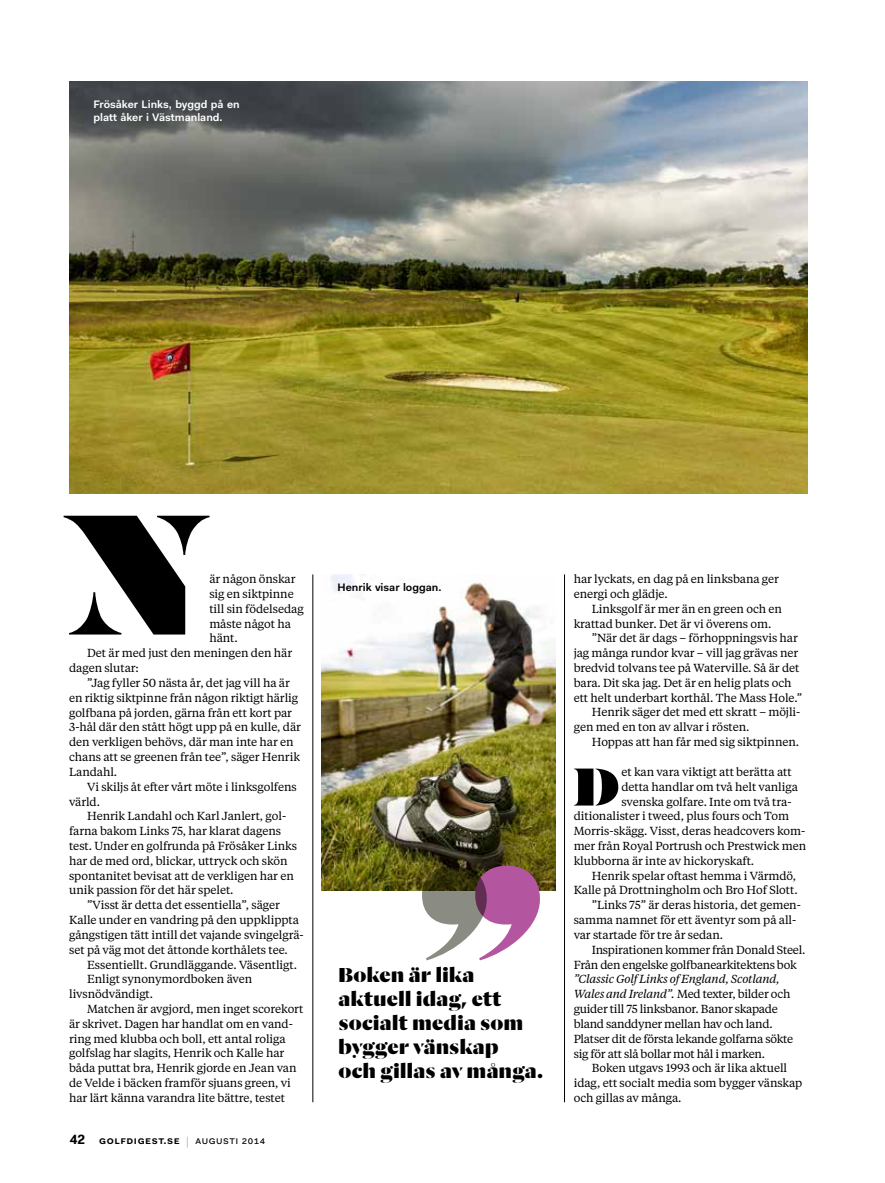
<style>
.page{position:relative;width:885px;height:1183px;background:#fff}
.page>*{position:absolute;margin:0;border:0;box-sizing:border-box;transform-origin:0 0}
.t1{font:900 188.55px "Dala Floda";color:#000}
.t2{font:900 58.65px "Dala Floda";color:#000}
.t3{font:900 22.2px/24px "Dala Moa";letter-spacing:.02em;color:#000}
.t4{font:11.7px/14.9px "Tiempos Text";letter-spacing:-.005em;color:#000}
.t5{font:600 10.8px/12.5px "Fakt Pro";color:#fff}
.t6{font:600 10.8px "Fakt Pro";letter-spacing:.05em;color:#000}
.t7{font:600 10.8px "Fakt Pro";color:#000}
.s1{font-weight:700;font-size:13.5px}
.s2{font-weight:300;color:#8a8b82}
.s3{font-weight:400}
.s4{font-style:italic}
</style>
<div class="page">
<hr style="left:312px;top:574px;width:1px;height:527px;background:#000">
<hr style="left:564px;top:574px;width:1px;height:527px;background:#000">
<img style="left:322px;top:574px;width:233px;height:316px">
<img style="left:69px;top:81px;width:738px;height:412px">
<svg style="left:422px;top:865px;width:118px;height:95px"></svg>
<p class="t5" style="left:93px;top:98px;width:148px">Frösåker Links, byggd på en platt åker i Västmanland.</p>
<h1 class="t1" style="left:70px;top:442px;width:141px">N</h1>
<p class="t4" style="left:209px;top:571px;width:88px">är någon önskar</p>
<p class="t4" style="left:209px;top:585px;width:86px">sig en siktpinne</p>
<p class="t4" style="left:209px;top:600px;width:96px">till sin födelsedag</p>
<p class="t4" style="left:209px;top:615px;width:83px">måste något ha</p>
<p class="t4" style="left:209px;top:630px;width:30px">hänt.</p>
<p class="t4" style="left:87px;top:645px;width:206px">Det är med just den meningen den här</p>
<p class="t4" style="left:69px;top:659px;width:71px">dagen slutar:</p>
<p class="t4" style="left:87px;top:674px;width:204px">”Jag fyller 50 nästa år, det jag vill ha är</p>
<p class="t4" style="left:69px;top:689px;width:230px">en riktig siktpinne från någon riktigt härlig</p>
<p class="t4" style="left:69px;top:704px;width:224px">golfbana på jorden, gärna från ett kort par</p>
<p class="t4" style="left:69px;top:719px;width:233px">3-hål där den stått högt upp på en kulle, där</p>
<p class="t4" style="left:69px;top:734px;width:226px">den verkligen behövs, där man inte har en</p>
<p class="t4" style="left:69px;top:748px;width:232px">chans att se greenen från tee”, säger Henrik</p>
<p class="t4" style="left:69px;top:763px;width:50px">Landahl.</p>
<p class="t4" style="left:87px;top:778px;width:211px">Vi skiljs åt efter vårt möte i linksgolfens</p>
<p class="t4" style="left:69px;top:793px;width:32px">värld.</p>
<p class="t4" style="left:87px;top:808px;width:200px">Henrik Landahl och Karl Janlert, gol-</p>
<p class="t4" style="left:69px;top:822px;width:213px">farna bakom Links 75, har klarat dagens</p>
<p class="t4" style="left:69px;top:837px;width:229px">test. Under en golfrunda på Frösåker Links</p>
<p class="t4" style="left:69px;top:852px;width:220px">har de med ord, blickar, uttryck och skön</p>
<p class="t4" style="left:69px;top:867px;width:226px">spontanitet bevisat att de verkligen har en</p>
<p class="t4" style="left:69px;top:882px;width:166px">unik passion för det här spelet.</p>
<p class="t4" style="left:87px;top:896px;width:194px">”Visst är detta det essentiella”, säger</p>
<p class="t4" style="left:69px;top:911px;width:231px">Kalle under en vandring på den uppklippta</p>
<p class="t4" style="left:69px;top:926px;width:236px">gångstigen tätt intill det vajande svingelgrä-</p>
<p class="t4" style="left:69px;top:941px;width:220px">set på väg mot det åttonde korthålets tee.</p>
<p class="t4" style="left:87px;top:956px;width:211px">Essentiellt. Grundläggande. Väsentligt.</p>
<p class="t4" style="left:87px;top:971px;width:167px">Enligt synonymordboken även</p>
<p class="t4" style="left:69px;top:985px;width:85px">livsnödvändigt.</p>
<p class="t4" style="left:87px;top:1000px;width:218px">Matchen är avgjord, men inget scorekort</p>
<p class="t4" style="left:69px;top:1015px;width:225px">är skrivet. Dagen har handlat om en vand-</p>
<p class="t4" style="left:69px;top:1030px;width:218px">ring med klubba och boll, ett antal roliga</p>
<p class="t4" style="left:69px;top:1045px;width:217px">golfslag har slagits, Henrik och Kalle har</p>
<p class="t4" style="left:69px;top:1059px;width:229px">båda puttat bra, Henrik gjorde en Jean van</p>
<p class="t4" style="left:69px;top:1074px;width:223px">de Velde i bäcken framför sjuans green, vi</p>
<p class="t4" style="left:69px;top:1089px;width:217px">har lärt känna varandra lite bättre, testet</p>
<p class="t6" style="left:70px;top:1132px;width:197px"><span class="s1">42</span> golfdigest.se <span class="s2">|</span> <span class="s3">augusti 2014</span></p>
<p class="t7" style="left:337px;top:580px;width:105px">Henrik visar loggan.</p>
<h3 class="t3" style="left:338px;top:961px;width:206px">Boken är lika aktuell idag, ett socialt media som bygger vänskap<br>och gillas av många.</h3>
<p class="t4" style="left:573px;top:571px;width:207px">har lyckats, en dag på en linksbana ger energi och glädje.</p>
<p class="t4" style="left:591px;top:600px;width:192px">Linksgolf är mer än en green och en</p>
<p class="t4" style="left:573px;top:615px;width:199px">krattad bunker. Det är vi överens om.</p>
<p class="t4" style="left:591px;top:630px;width:208px">”När det är dags – förhoppningsvis har</p>
<p class="t4" style="left:573px;top:645px;width:226px">jag många rundor kvar – vill jag grävas ner</p>
<p class="t4" style="left:573px;top:659px;width:227px">bredvid tolvans tee på Waterville. Så är det</p>
<p class="t4" style="left:573px;top:674px;width:219px">bara. Dit ska jag. Det är en helig plats och</p>
<p class="t4" style="left:573px;top:689px;width:230px">ett helt underbart korthål. The Mass Hole.”</p>
<p class="t4" style="left:591px;top:704px;width:210px">Henrik säger det med ett skratt – möjli-</p>
<p class="t4" style="left:573px;top:719px;width:177px">gen med en ton av allvar i rösten.</p>
<p class="t4" style="left:591px;top:733px;width:209px">Hoppas att han får med sig siktpinnen.</p>
<h2 class="t2" style="left:573px;top:745px;width:47px">D</h2>
<p class="t4" style="left:621px;top:763px;width:172px">et kan vara viktigt att berätta att</p>
<p class="t4" style="left:621px;top:778px;width:178px">detta handlar om två helt vanliga</p>
<p class="t4" style="left:621px;top:793px;width:172px">svenska golfare. Inte om två tra-</p>
<p class="t4" style="left:573px;top:808px;width:217px">ditionalister i tweed, plus fours och Tom</p>
<p class="t4" style="left:573px;top:822px;width:233px">Morris-skägg. Visst, deras headcovers kom-</p>
<p class="t4" style="left:573px;top:837px;width:234px">mer från Royal Portrush och Prestwick men</p>
<p class="t4" style="left:573px;top:852px;width:182px">klubborna är inte av hickoryskaft.</p>
<p class="t4" style="left:591px;top:867px;width:206px">Henrik spelar oftast hemma i Värmdö,</p>
<p class="t4" style="left:573px;top:882px;width:225px">Kalle på Drottningholm och Bro Hof Slott.</p>
<p class="t4" style="left:591px;top:896px;width:211px">”Links 75” är deras historia, det gemen-</p>
<p class="t4" style="left:573px;top:911px;width:224px">samma namnet för ett äventyr som på all-</p>
<p class="t4" style="left:573px;top:926px;width:151px">var startade för tre år sedan.</p>
<p class="t4" style="left:591px;top:941px;width:215px">Inspirationen kommer från Donald Steel.</p>
<p class="t4" style="left:573px;top:956px;width:224px">Från den engelske golfbanearkitektens bok</p>
<p class="t4" style="left:573px;top:971px;width:221px"><span class="s4">”Classic Golf Links of England, Scotland, Wales and Ireland”.</span> Med texter, bilder och guider till 75 linksbanor. Banor skapade bland sanddyner mellan hav och land.<br>Platser dit de första lekande golfarna sökte sig för att slå bollar mot hål i marken.</p>
<p class="t4" style="left:573px;top:1059px;width:230px;text-indent:18px">Boken utgavs 1993 och är lika aktuell idag, ett socialt media som bygger vänskap och gillas av många.</p>
</div>
